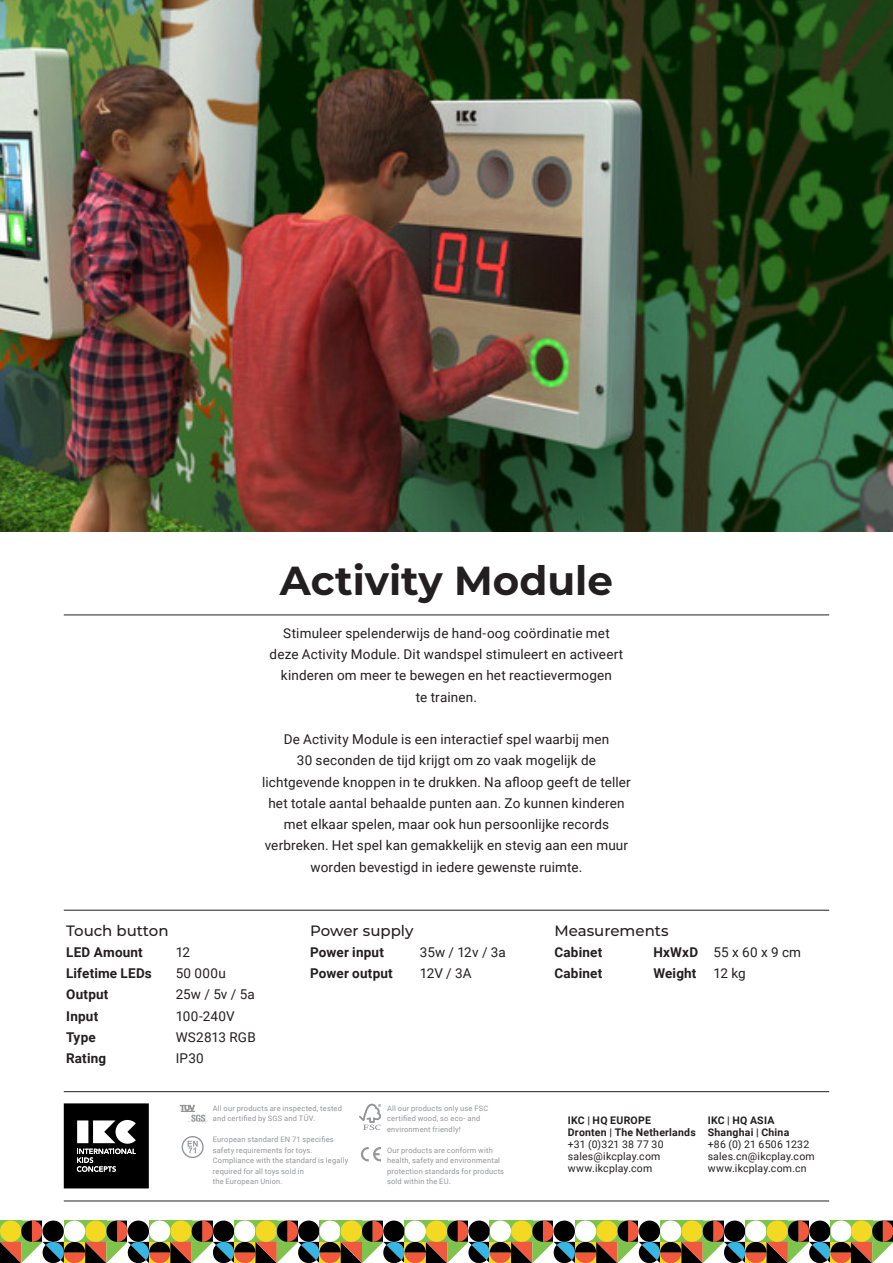
<style>
.page{position:relative;width:893px;height:1263px;background:#fff}
.page>*{position:absolute;margin:0;border:0;box-sizing:border-box;transform-origin:0 0}
.t1{font:700 40.5px "Montserrat";color:#231f20}
.t2{font:500 15px "Montserrat";color:#231f20}
.Info{font:13.5px/21.3px "Roboto";letter-spacing:.01em;color:#231f20;text-align:center}
.t3{font:700 13.5px "Roboto";letter-spacing:.015em;color:#231f20}
.t4{font:10.5px "Roboto";letter-spacing:.02em;color:#231f20}
.t5{font:700 10.5px "Roboto";letter-spacing:.025em;color:#231f20}
.t6{font:7.5px/10.5px "Roboto";letter-spacing:.025em;color:#939598}
.s1{font-weight:700}
</style>
<div class="page">
<svg style="left:64px;top:1103px;width:85px;height:85px;background:#303030"></svg>
<svg style="left:361px;top:1147px;width:20px;height:14px"></svg>
<svg style="left:359px;top:1104px;width:22px;height:26px"></svg>
<svg style="left:182px;top:1136px;width:22px;height:22px"></svg>
<hr style="left:64px;top:1091px;width:765px;height:1px;background:#231f20">
<hr style="left:64px;top:1201px;width:765px;height:1px;background:#231f20">
<svg style="left:180px;top:1105px;width:28px;height:18px"></svg>
<svg style="left:0;top:1220px;width:893px;height:43px"></svg>
<hr style="left:64px;top:910px;width:765px;height:1px;background:#231f20">
<hr style="left:64px;top:615px;width:765px;height:1px;background:#231f20">
<img style="left:0;top:0;width:893px;height:531px">
<p class="t1" style="left:280px;top:552px;width:334px">Activity Module</p>
<p class="Info" style="left:270px;top:622px;width:355px">Stimuleer spelenderwijs de hand-oog coördinatie met deze Activity Module. Dit wandspel stimuleert en activeert kinderen om meer te bewegen en het reactievermogen<br>te trainen.</p>
<p class="Info" style="left:262px;top:728px;width:370px">De Activity Module is een interactief spel waarbij men<br>30 seconden de tijd krijgt om zo vaak mogelijk de lichtgevende knoppen in te drukken. Na afloop geeft de teller het totale aantal behaalde punten aan. Zo kunnen kinderen met elkaar spelen, maar ook hun persoonlijke records verbreken. Het spel kan gemakkelijk en stevig aan een muur worden bevestigd in iedere gewenste ruimte.</p>
<p class="t2" style="left:66px;top:920px;width:104px">Touch button</p>
<p class="t3" style="left:66px;top:942px;width:78px">LED Amount</p>
<p class="Info" style="left:176px;top:941px;width:16px">12</p>
<p class="t3" style="left:66px;top:964px;width:87px">Lifetime LEDs</p>
<p class="Info" style="left:176px;top:962px;width:52px">50 000u</p>
<p class="t3" style="left:66px;top:985px;width:44px">Output</p>
<p class="Info" style="left:176px;top:983px;width:81px">25w / 5v / 5a</p>
<p class="t3" style="left:66px;top:1006px;width:34px">Input</p>
<p class="Info" style="left:176px;top:1005px;width:60px">100-240V</p>
<p class="t3" style="left:66px;top:1027px;width:31px">Type</p>
<p class="Info" style="left:176px;top:1026px;width:82px">WS2813 RGB</p>
<p class="t3" style="left:66px;top:1049px;width:42px">Rating</p>
<p class="Info" style="left:176px;top:1047px;width:30px">IP30</p>
<p class="t2" style="left:310px;top:920px;width:105px">Power supply</p>
<p class="t3" style="left:310px;top:942px;width:75px">Power input</p>
<p class="Info" style="left:420px;top:941px;width:88px">35w / 12v / 3a</p>
<p class="t3" style="left:310px;top:964px;width:84px">Power output</p>
<p class="Info" style="left:420px;top:962px;width:53px">12V / 3A</p>
<p class="t2" style="left:554px;top:920px;width:116px">Measurements</p>
<p class="t3" style="left:554px;top:942px;width:49px">Cabinet</p>
<p class="Info" style="left:653px;top:941px;width:149px"><span class="s1">HxWxD</span> 55 x 60 x 9 cm</p>
<p class="t3" style="left:554px;top:964px;width:49px">Cabinet</p>
<p class="t3" style="left:653px;top:964px;width:45px">Weight</p>
<p class="Info" style="left:713px;top:962px;width:34px">12 kg</p>
<p class="t6" style="left:213px;top:1102px;width:131px">All our products are inspected, tested and certified by SGS and TÜV.</p>
<p class="t6" style="left:213px;top:1134px;width:123px">European standard EN 71 specifies safety requirements for toys.</p>
<p class="t6" style="left:213px;top:1155px;width:137px">Compliance with the standard is legally required for all toys sold in</p>
<p class="t6" style="left:213px;top:1176px;width:71px">the European Union.</p>
<p class="t6" style="left:387px;top:1102px;width:103px">All our products only use FSC</p>
<p class="t6" style="left:387px;top:1113px;width:95px">certified wood, so eco- and</p>
<p class="t6" style="left:387px;top:1123px;width:75px">environment friendly!</p>
<p class="t6" style="left:387px;top:1144px;width:119px">Our products are conform with health, safety and environmental protection standards for products sold within the EU.</p>
<p class="t5" style="left:568px;top:1113px;width:85px">IKC | HQ EUROPE</p>
<p class="t5" style="left:568px;top:1125px;width:129px">Dronten | The Netherlands</p>
<p class="t4" style="left:568px;top:1137px;width:97px">+31 (0)321 38 77 30</p>
<p class="t4" style="left:568px;top:1149px;width:94px">sales@ikcplay.com</p>
<p class="t4" style="left:568px;top:1161px;width:86px">www.ikcplay.com</p>
<p class="t5" style="left:708px;top:1113px;width:68px">IKC | HQ ASIA</p>
<p class="t5" style="left:708px;top:1125px;width:83px">Shanghai | China</p>
<p class="t4" style="left:708px;top:1137px;width:103px">+86 (0) 21 6506 1232</p>
<p class="t4" style="left:708px;top:1149px;width:109px">sales.cn@ikcplay.com</p>
<p class="t4" style="left:708px;top:1161px;width:101px">www.ikcplay.com.cn</p>
</div>
